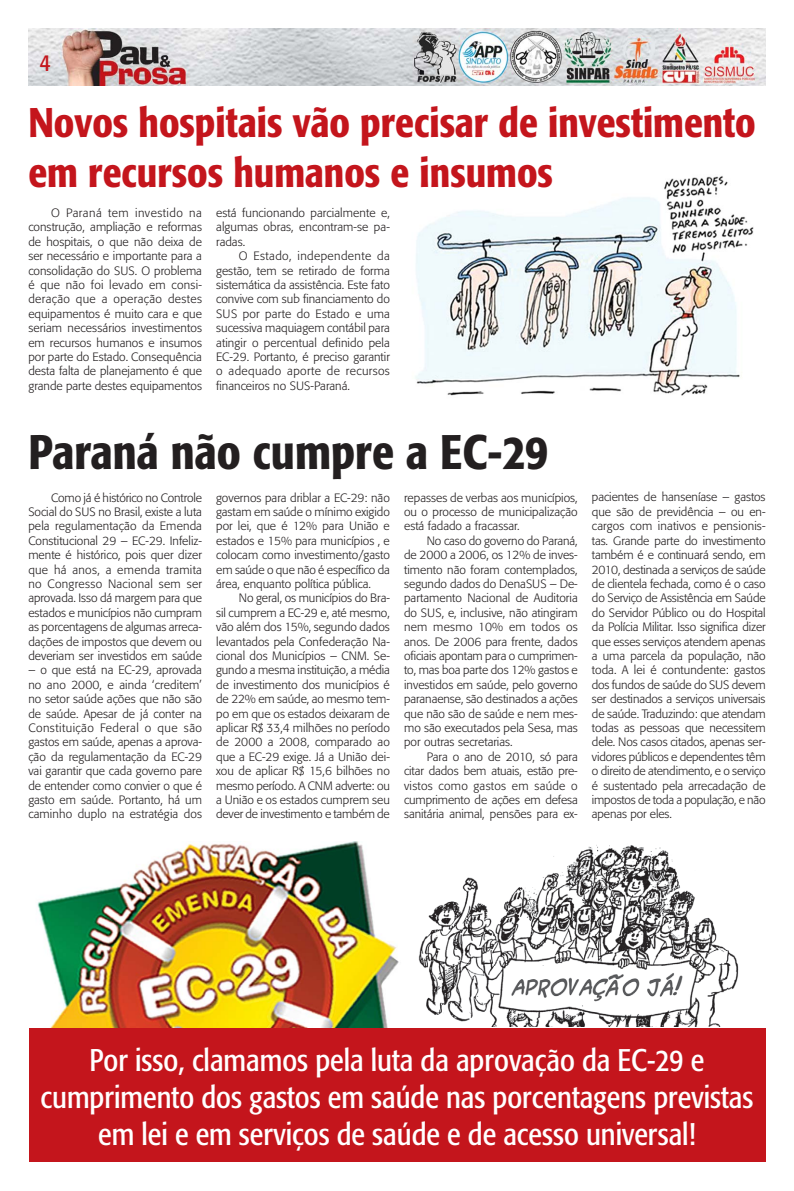
<style>
.page{position:relative;width:794px;height:1191px;background:#fff}
.page>*{position:absolute;margin:0;border:0;box-sizing:border-box;transform-origin:0 0}
.t1{font:500 condensed 48px "Formata";color:#231f20}
.t2{font:500 condensed 41px/49.2px "Formata";color:#c4151c}
.t3{font:condensed 31px/37.2px "Formata";color:#fff;text-align:center}
.t4{font:condensed 24px "Formata";color:#c4151c}
.t5{font:300 12px/14.4px "Formata";color:#231f20;text-align:justify}
</style>
<div class="page">
<img style="left:28px;top:28px;width:737px;height:57px">
<img style="left:415px;top:176px;width:339px;height:220px">
<div style="left:29px;top:1028px;width:736px;height:134px;background:#c4151c"></div>
<img style="left:37px;top:841px;width:362px;height:186px">
<img style="left:418px;top:845px;width:321px;height:182px">
<h3 class="t4" style="left:40px;top:52px;width:12px">4</h3>
<h2 class="t2" style="left:28px;top:102px;width:729px">Novos hospitais vão precisar de investimento em recursos humanos e insumos</h2>
<p class="t5" style="left:28px;top:206px;width:175px;text-indent:23px">O Paraná tem investido na construção, ampliação e reformas de hospitais, o que não deixa de ser necessário e importante para a consolidação do SUS. O problema é que não foi levado em consi&shy;deração que a operação destes equipamentos é muito cara e que seriam necessários investimentos em recursos humanos e insumos por parte do Estado. Consequência desta falta de planejamento é que grande parte destes equipamentos</p>
<p class="t5" style="left:216px;top:206px;width:175px">está funcionando parcialmente e, algumas obras, encontram-se pa&shy;radas.</p>
<p class="t5" style="left:216px;top:249px;width:175px;text-indent:23px">O Estado, independente da gestão, tem se retirado de forma sistemática da assistência. Este fato convive com sub financiamento do SUS por parte do Estado e uma sucessiva maquiagem contábil para atingir o percentual definido pela EC-29. Portanto, é preciso garantir o adequado aporte de recursos financeiros no SUS-Paraná.</p>
<h1 class="t1" style="left:28px;top:432px;width:521px">Paraná não cumpre a EC-29</h1>
<p class="t5" style="left:216px;top:491px;width:175px">governos para driblar a EC-29: não gastam em saúde o mínimo exigido por lei, que é 12% para União e estados e 15% para municípios , e colocam como investimento/gasto em saúde o que não é específico da área, enquanto política pública.</p>
<p class="t5" style="left:216px;top:592px;width:175px;text-indent:23px">No geral, os municípios do Bra&shy;sil cumprem a EC-29 e, até mesmo, vão além dos 15%, segundo dados levantados pela Confederação Na&shy;cional dos Municípios – CNM. Se&shy;gundo a mesma instituição, a média de investimento dos municípios é de 22% em saúde, ao mesmo tem&shy;po em que os estados deixaram de aplicar R$ 33,4 milhões no período de 2000 a 2008, comparado ao que a EC-29 exige. Já a União dei&shy;xou de aplicar R$ 15,6 bilhões no mesmo período. A CNM adverte: ou a União e os estados cumprem seu dever de investimento e também de</p>
<p class="t5" style="left:404px;top:491px;width:175px">repasses de verbas aos municípios, ou o processo de municipalização está fadado a fracassar.</p>
<p class="t5" style="left:404px;top:534px;width:175px;text-indent:23px">No caso do governo do Paraná, de 2000 a 2006, os 12% de inves&shy;timento não foram contemplados, segundo dados do DenaSUS – De&shy;partamento Nacional de Auditoria do SUS, e, inclusive, não atingiram nem mesmo 10% em todos os anos. De 2006 para frente, dados oficiais apontam para o cumprimen&shy;to, mas boa parte dos 12% gastos e investidos em saúde, pelo governo paranaense, são destinados a ações que não são de saúde e nem mes&shy;mo são executados pela Sesa, mas por outras secretarias.</p>
<p class="t5" style="left:404px;top:750px;width:175px;text-indent:23px">Para o ano de 2010, só para citar dados bem atuais, estão pre&shy;vistos como gastos em saúde o cumprimento de ações em defesa sanitária animal, pensões para ex-</p>
<p class="t5" style="left:28px;top:491px;width:175px;text-indent:23px">Como já é histórico no Controle Social do SUS no Brasil, existe a luta pela regulamentação da Emenda Constitucional 29 – EC-29. Infeliz&shy;mente é histórico, pois quer dizer que há anos, a emenda tramita no Congresso Nacional sem ser aprovada. Isso dá margem para que estados e municípios não cumpram as porcentagens de algumas arreca&shy;dações de impostos que devem ou deveriam ser investidos em saúde</p>
<p class="t5" style="left:28px;top:664px;width:175px">– o que está na EC-29, aprovada no ano 2000, e ainda ‘creditem’ no setor saúde ações que não são de saúde. Apesar de já conter na Constituição Federal o que são gastos em saúde, apenas a aprova&shy;ção da regulamentação da EC-29 vai garantir que cada governo pare de entender como convier o que é gasto em saúde. Portanto, há um caminho duplo na estratégia dos</p>
<p class="t5" style="left:592px;top:491px;width:175px">pacientes de hanseníase – gastos que são de previdência – ou en&shy;cargos com inativos e pensionis&shy;tas. Grande parte do investimento também é e continuará sendo, em 2010, destinada a serviços de saúde de clientela fechada, como é o caso do Serviço de Assistência em Saúde do Servidor Público ou do Hospital da Polícia Militar. Isso significa dizer que esses serviços atendem apenas a uma parcela da população, não toda. A lei é contundente: gastos dos fundos de saúde do SUS devem ser destinados a serviços universais de saúde. Traduzindo: que atendam todas as pessoas que necessitem dele. Nos casos citados, apenas ser&shy;vidores públicos e dependentes têm o direito de atendimento, e o serviço é sustentado pela arrecadação de impostos de toda a população, e não apenas por eles.</p>
<h3 class="t3" style="left:41px;top:1043px;width:714px">Por isso, clamamos pela luta da aprovação da EC-29 e cumprimento dos gastos em saúde nas porcentagens previstas em lei e em serviços de saúde e de acesso universal!</h3>
</div>
